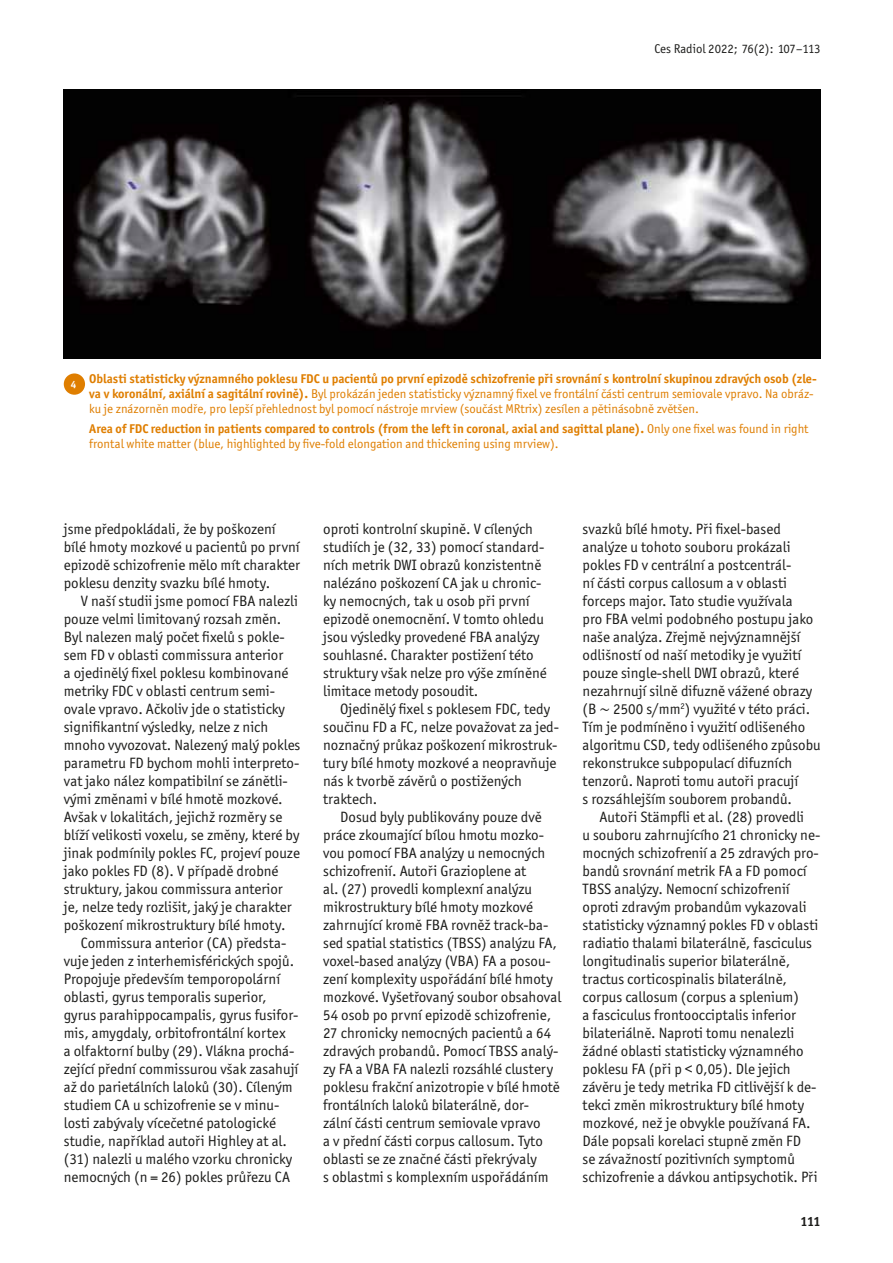
<style>
.page{position:relative;width:893px;height:1263px;background:#fff}
.page>*{position:absolute;margin:0;border:0;box-sizing:border-box;transform-origin:0 0}
.t1{font:15px/18px "Officina Sans Itc TOT";color:#1d1d1b}
.t2{font:700 13.5px "Officina Sans Itc TOT";color:#1d1d1b}
.t3{font:12.75px/15.3px "Officina Sans Itc TOT";color:#df7e00}
.t4{font:12.75px "Officina Sans Itc TOT";color:#1d1d1b}
.s1{font-weight:700}
.s2{font-family:"Cambria Math"}
</style>
<div class="page">
<img style="left:64px;top:89px;width:757px;height:269px">
<div style="left:64px;top:373px;width:21px;height:22px;background:#df7e00;border-radius:50%"></div>
<p class="t4" style="left:654px;top:41px;width:168px">Ces Radiol 2022; 76(2): 107–113</p>
<p class="t3" style="left:89px;top:371px;width:729px;text-indent:-19px"><sub>4</sub> <span class="s1">Oblasti statisticky významného poklesu FDC u pacientů po první epizodě schizofrenie při srovnání s kontrolní skupinou zdravých osob (zle&shy;va v koronální, axiální a sagitální rovině).</span> Byl prokázán jeden statisticky významný fixel ve frontální části centrum semiovale vpravo. Na obráz&shy;ku je znázorněn modře, pro lepší přehlednost byl pomocí nástroje mrview (součást MRtrix) zesílen a pětinásobně zvětšen.</p>
<p class="t3" style="left:89px;top:421px;width:721px"><span class="s1">Area of FDC reduction in patients compared to controls (from the left in coronal, axial and sagittal plane).</span> Only one fixel was found in right frontal white matter (blue, highlighted by five-fold elongation and thickening using mrview).</p>
<p class="t1" style="left:64px;top:520px;width:238px">jsme předpokládali, že by poškození bílé hmoty mozkové u pacientů po první epizodě schizofrenie mělo mít charakter poklesu denzity svazku bílé hmoty.</p>
<p class="t1" style="left:64px;top:592px;width:238px;text-indent:17px">V naší studii jsme pomocí FBA nalezli pouze velmi limitovaný rozsah změn.<br>Byl nalezen malý počet fixelů s pokle&shy;sem FD v oblasti commissura anterior<br>a ojedinělý fixel poklesu kombinované metriky FDC v oblasti centrum semi&shy;ovale vpravo. Ačkoliv jde o statisticky signifikantní výsledky, nelze z nich mnoho vyvozovat. Nalezený malý pokles parametru FD bychom mohli interpreto&shy;vat jako nález kompatibilní se zánětli&shy;vými změnami v bílé hmotě mozkové.<br>Avšak v lokalitách, jejichž rozměry se blíží velikosti voxelu, se změny, které by jinak podmínily pokles FC, projeví pouze jako pokles FD (8). V případě drobné struktury, jakou commissura anterior je, nelze tedy rozlišit, jaký je charakter poškození mikrostruktury bílé hmoty.</p>
<p class="t1" style="left:64px;top:934px;width:236px;text-indent:17px">Commissura anterior (CA) předsta&shy;vuje jeden z interhemisférických spojů.<br>Propojuje především temporopolární oblasti, gyrus temporalis superior, gyrus parahippocampalis, gyrus fusifor&shy;mis, amygdaly, orbitofrontální kortex<br>a olfaktorní bulby (29). Vlákna prochá&shy;zející přední commissurou však zasahují až do parietálních laloků (30). Cíleným studiem CA u schizofrenie se v minu&shy;losti zabývaly vícečetné patologické studie, například autoři Highley at al. (31) nalezli u malého vzorku chronicky nemocných (n = 26) pokles průřezu CA</p>
<p class="t1" style="left:323px;top:520px;width:225px">oproti kontrolní skupině. V cílených studiích je (32, 33) pomocí standard&shy;ních metrik DWI obrazů konzistentně nalézáno poškození CA jak u chronic&shy;ky nemocných, tak u osob při první epizodě onemocnění. V tomto ohledu jsou výsledky provedené FBA analýzy souhlasné. Charakter postižení této struktury však nelze pro výše zmíněné limitace metody posoudit.</p>
<p class="t1" style="left:323px;top:700px;width:237px;text-indent:17px">Ojedinělý fixel s poklesem FDC, tedy součinu FD a FC, nelze považovat za jed&shy;noznačný průkaz poškození mikrostruk&shy;tury bílé hmoty mozkové a neopravňuje nás k tvorbě závěrů o postižených traktech.</p>
<p class="t1" style="left:323px;top:808px;width:240px;text-indent:17px">Dosud byly publikovány pouze dvě práce zkoumající bílou hmotu mozko&shy;vou pomocí FBA analýzy u nemocných schizofrenií. Autoři Grazioplene at<br>al. (27) provedli komplexní analýzu mikrostruktury bílé hmoty mozkové zahrnující kromě FBA rovněž track-ba&shy;sed spatial statistics (TBSS) analýzu FA, voxel-based analýzy (VBA) FA a posou&shy;zení komplexity uspořádání bílé hmoty mozkové. Vyšetřovaný soubor obsahoval 54 osob po první epizodě schizofrenie, 27 chronicky nemocných pacientů a 64 zdravých probandů. Pomocí TBSS analý&shy;zy FA a VBA FA nalezli rozsáhlé clustery poklesu frakční anizotropie v bílé hmotě frontálních laloků bilaterálně, dor&shy;zální části centrum semiovale vpravo<br>a v přední části corpus callosum. Tyto oblasti se ze značné části překrývaly<br>s oblastmi s komplexním uspořádáním</p>
<p class="t1" style="left:583px;top:520px;width:240px">svazků bílé hmoty. Při fixel-based analýze u tohoto souboru prokázali pokles FD v centrální a postcentrál-<br>ní části corpus callosum a v oblasti forceps major. Tato studie využívala<br>pro FBA velmi podobného postupu jako naše analýza. Zřejmě nejvýznamnější odlišností od naší metodiky je využití pouze single-shell DWI obrazů, které nezahrnují silně difuzně vážené obrazy (B <span class="s2">~</span> 2500 s/mm<sup>2</sup>) využité v této práci.<br>Tím je podmíněno i využití odlišeného algoritmu CSD, tedy odlišeného způsobu rekonstrukce subpopulací difuzních tenzorů. Naproti tomu autoři pracují<br>s rozsáhlejším souborem probandů.</p>
<p class="t1" style="left:583px;top:808px;width:239px;text-indent:17px">Autoři Stämpfli et al. (28) provedli<br>u souboru zahrnujícího 21 chronicky ne&shy;mocných schizofrenií a 25 zdravých pro&shy;bandů srovnání metrik FA a FD pomocí TBSS analýzy. Nemocní schizofrenií oproti zdravým probandům vykazovali statisticky významný pokles FD v oblasti radiatio thalami bilaterálně, fasciculus longitudinalis superior bilaterálně, tractus corticospinalis bilaterálně, corpus callosum (corpus a splenium)<br>a fasciculus frontoocciptalis inferior bilateriálně. Naproti tomu nenalezli žádné oblasti statisticky významného poklesu FA (při p &lt; 0,05). Dle jejich závěru je tedy metrika FD citlivější k de&shy;tekci změn mikrostruktury bílé hmoty mozkové, než je obvykle používaná FA.<br>Dále popsali korelaci stupně změn FD<br>se závažností pozitivních symptomů schizofrenie a dávkou antipsychotik. Při</p>
<p class="t2" style="left:801px;top:1213px;width:22px">111</p>
</div>
